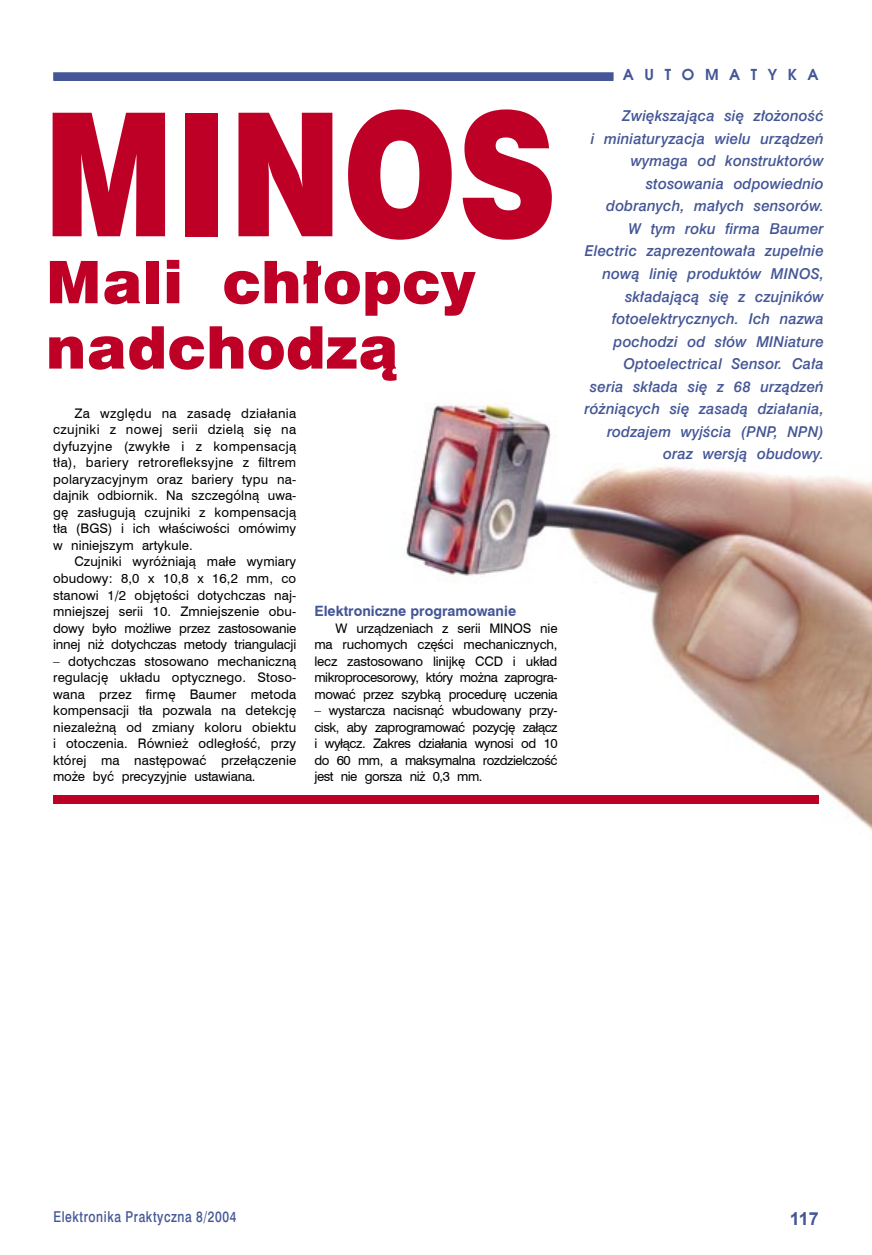
<style>
.page{position:relative;width:872px;height:1255px;background:#fff}
.page>*{position:absolute;margin:0;border:0;box-sizing:border-box;transform-origin:0 0}
.Tytul_glowny{font:171.75px "Swis 721 Blk EU";letter-spacing:.005em;color:#be0027;scale:.81 1}
.Tytul_glowny-2{font:58.8px/65.2px "Swis 721 Blk EU";letter-spacing:.005em;color:#be0027}
.pnstrony{font:700 18px "Arial";color:#445696}
.DKursywa{font:italic 15px/22.5px "Swis 721 Md EU";letter-spacing:.005em;color:#445696;text-align:right}
.elekprakt{font:15px "Swis 721 Md EU";letter-spacing:.05em;color:#445696;scale:.8 1}
.nagl_lewa_str{font:700 15px "Avalon";color:#445696}
.Head1{font:700 14.25px "Swiss 721 BT";color:#445696}
.Body_text{font:13.2px/16.5px "Swiss 721 BT";letter-spacing:-.015em;color:#000;text-align:justify}
</style>
<div class="page">
<div style="left:54px;top:73px;width:559px;height:7px;background:#445696"></div>
<div style="left:53px;top:72px;width:560px;height:9px;border:2px solid #445696"></div>
<img style="left:406px;top:402px;width:466px;height:429px">
<div style="left:53px;top:795px;width:766px;height:9px;background:#be0027"></div>
<p class="Tytul_glowny" style="left:43px;top:66px;width:635px">MINOS</p>
<p class="Tytul_glowny-2" style="left:46px;top:254px;width:431px">Mali chłopcy nadchodzą</p>
<p class="Body_text" style="left:53px;top:404px;width:245px;text-indent:21px">Za względu na zasadę działania czujniki z nowej serii dzielą się na dyfuzyjne (zwykłe i z kompensacją tła), bariery retrorefleksyjne z filtrem polaryzacyjnym oraz bariery typu na&shy;dajnik odbiornik. Na szczególną uwa&shy;gę zasługują czujniki z kompensacją tła (BGS) i ich właściwości omówimy w niniejszym artykule.</p>
<p class="Body_text" style="left:53px;top:553px;width:245px;text-indent:21px">Czujniki wyróżniają małe wymiary obudowy: 8,0 x 10,8 x 16,2 mm, co stanowi 1/2 objętości dotychczas naj&shy;mniejszej serii 10. Zmniejszenie obu&shy;dowy było możliwe przez zastosowanie innej niż dotychczas metody triangulacji</p>
<p class="Body_text" style="left:53px;top:652px;width:245px">– dotychczas stosowano mechaniczną regulację układu optycznego. Stoso&shy;wana przez firmę Baumer metoda kompensacji tła pozwala na detekcję niezależną od zmiany koloru obiektu i otoczenia. Również odległość, przy której ma następować przełączenie może być precyzyjnie ustawiana.</p>
<p class="Head1" style="left:314px;top:601px;width:203px">Elektroniczne programowanie</p>
<p class="Body_text" style="left:314px;top:619px;width:245px;text-indent:21px">W urządzeniach z serii MINOS nie ma ruchomych części mechanicznych, lecz zastosowano linijkę CCD i układ mikroprocesorowy, który można zaprogra&shy;mować przez szybką procedurę uczenia</p>
<p class="Body_text" style="left:314px;top:701px;width:245px">– wystarcza nacisnąć wbudowany przy&shy;cisk, aby zaprogramować pozycję załącz i wyłącz. Zakres działania wynosi od 10 do 60 mm, a maksymalna rozdzielczość jest nie gorsza niż 0,3 mm.</p>
<p class="nagl_lewa_str" style="left:623px;top:65px;width:197px">A U T O M A T Y K A</p>
<p class="DKursywa" style="left:584px;top:106px;width:241px">Zwiększająca się złożoność<br>i miniaturyzacja wielu urządzeń wymaga od konstruktorów stosowania odpowiednio dobranych, małych sensorów.<br>W tym roku firma Baumer<br>Electric zaprezentowała zupełnie nową linię produktów MINOS, składającą się z czujników fotoelektrycznych. Ich nazwa pochodzi od słów MINiature<br>Optoelectrical Sensor. Cała<br>seria składa się z 68 urządzeń różniących się zasadą działania, rodzajem wyjścia (PNP, NPN) oraz wersją obudowy.</p>
<p class="elekprakt" style="left:53px;top:1207px;width:230px">Elektronika Praktyczna 8/2004</p>
<p class="pnstrony" style="left:789px;top:1206px;width:31px">117</p>
</div>
